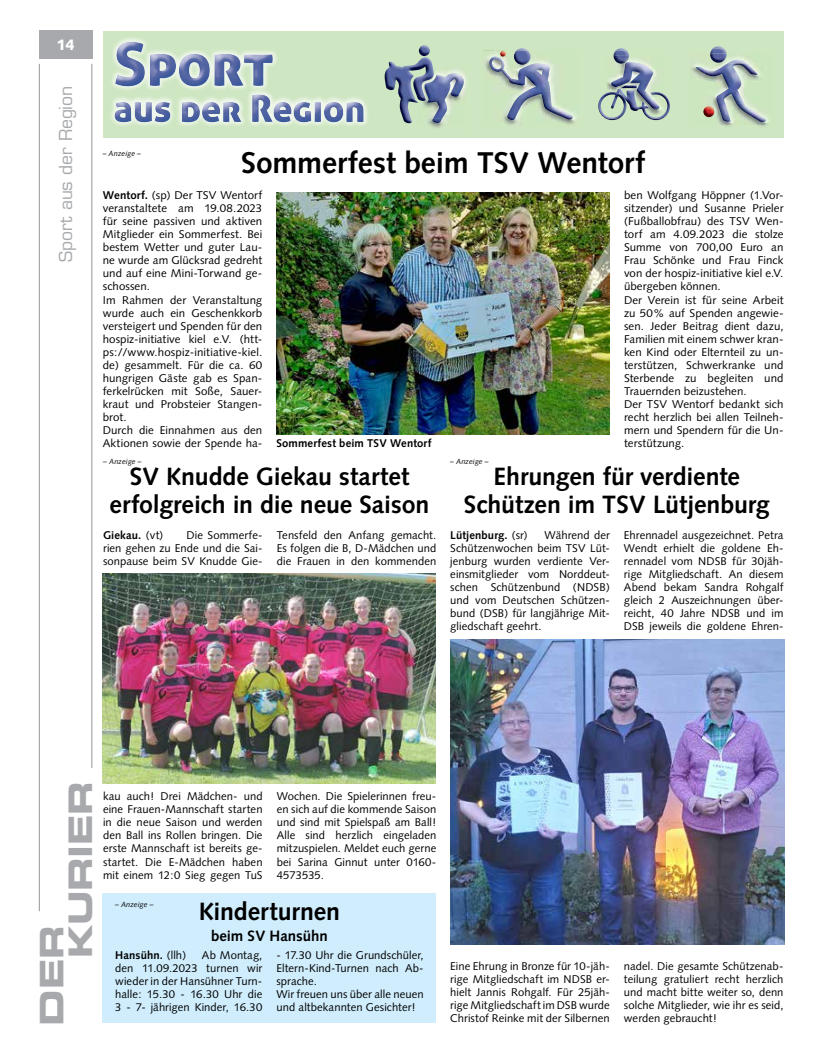
<style>
.page{position:relative;width:819px;height:1053px;background:#fff}
.page>*{position:absolute;margin:0;border:0;box-sizing:border-box;transform-origin:0 0}
.t1{font:32.5px/28.9px "Eurostile LT Std Bold Ex 2";letter-spacing:-.01em;color:#a7a9ac}
.t2{font:700 30px "Syntax LT Std";letter-spacing:-.005em;color:#000}
.t3{font:700 25px/27.5px "Syntax LT Std";letter-spacing:-.005em;color:#000;text-align:center}
.t4{font:17.5px "Eurostile LT Std";letter-spacing:-.005em;color:#a7a9ac}
.t5{font:700 15px "Syntax LT Std";letter-spacing:-.005em;color:#000}
.t6{font:900 15px "Syntax LT Std";color:#fff}
.t7{font:11.25px/13px "Syntax";letter-spacing:.005em;color:#000;text-align:justify}
.t8{font:700 11.25px "Syntax";letter-spacing:.01em;color:#000}
.t9{font:700 11.25px "Syntax LT Std";letter-spacing:.01em;color:#000}
.t10{font:italic 7.5px "Syntax LT Std";letter-spacing:.01em;color:#000}
.s1{font-weight:700}
.s2{font-weight:400}
</style>
<div class="page">
<div style="left:103px;top:893px;width:333px;height:129px;background:#cfedfc"></div>
<hr style="left:39px;top:64px;width:1px;height:847px;background:#939598">
<hr style="left:92px;top:64px;width:1px;height:703px;background:#939598">
<div style="left:39px;top:30px;width:53px;height:29px;background:#a7a9ac"></div>
<div style="left:103px;top:31px;width:680px;height:106px;background:#cee6c1"></div>
<img style="left:111px;top:38px;width:257px;height:88px">
<img style="left:115px;top:42px;width:158px;height:44px">
<img style="left:115px;top:94px;width:248px;height:28px">
<svg style="left:712px;top:46px;width:12px;height:3px"></svg>
<img style="left:710px;top:49px;width:16px;height:4px">
<img style="left:691px;top:53px;width:78px;height:74px">
<img style="left:695px;top:64px;width:70px;height:58px">
<svg style="left:727px;top:60px;width:31px;height:15px"></svg>
<svg style="left:713px;top:71px;width:3px;height:6px"></svg>
<svg style="left:703px;top:106px;width:11px;height:11px"></svg>
<svg style="left:616px;top:48px;width:10px;height:2px"></svg>
<img style="left:613px;top:50px;width:16px;height:6px">
<img style="left:606px;top:56px;width:38px;height:32px">
<img style="left:611px;top:62px;width:46px;height:26px">
<img style="left:598px;top:88px;width:72px;height:31px">
<img style="left:621px;top:85px;width:15px;height:3px">
<img style="left:505px;top:122px;width:70px;height:3px">
<img style="left:483px;top:50px;width:93px;height:72px">
<img style="left:489px;top:57px;width:83px;height:63px">
<svg style="left:517px;top:48px;width:10px;height:2px"></svg>
<img style="left:514px;top:50px;width:16px;height:15px">
<svg style="left:491px;top:51px;width:14px;height:22px"></svg>
<svg style="left:419px;top:45px;width:11px;height:11px"></svg>
<img style="left:465px;top:76px;width:2px;height:12px">
<img style="left:428px;top:69px;width:37px;height:59px">
<img style="left:446px;top:73px;width:15px;height:3px">
<img style="left:433px;top:76px;width:13px;height:31px">
<svg style="left:434px;top:75px;width:13px;height:5px"></svg>
<svg style="left:433px;top:108px;width:9px;height:15px"></svg>
<img style="left:384px;top:57px;width:49px;height:66px">
<img style="left:276px;top:192px;width:333px;height:242px">
<img style="left:103px;top:574px;width:333px;height:209px">
<img style="left:450px;top:639px;width:334px;height:305px">
<p class="t6" style="left:56px;top:36px;width:20px">14</p>
<p class="t4" style="left:55px;top:262px;width:178px;rotate:-90deg">Sport aus der Region</p>
<p class="t2" style="left:241px;top:146px;width:405px">Sommerfest beim TSV Wentorf</p>
<p class="t7" style="left:103px;top:188px;width:161px;text-align:left"><span class="s1">Wentorf.</span> (sp) Der TSV Wentorf veranstaltete am 19.08.2023 für seine passiven und aktiven<br>Mitglieder ein Sommerfest. Bei bestem Wetter und guter Lau&shy;ne wurde am Glücksrad gedreht und auf eine Mini-Torwand ge&shy;schossen.<br>Im Rahmen der Veranstaltung wurde auch ein Geschenkkorb versteigert und Spenden für den hospiz-initiative kiel e.V. (htt&shy;ps://www.hospiz-initiative-kiel. de) gesammelt. Für die ca. 60 hungrigen Gäste gab es Span&shy;ferkelrücken mit Soße, Sauer&shy;kraut und Probsteier Stangen&shy;brot.<br>Durch die Einnahmen aus den<br>Aktionen sowie der Spende ha-</p>
<p class="t7" style="left:624px;top:188px;width:161px;text-align:left">ben Wolfgang Höppner (1.Vor&shy;sitzender) und Susanne Prieler (Fußballobfrau) des TSV Wen&shy;torf am 4.09.2023 die stolze<br>Summe von 700,00 Euro an<br>Frau Schönke und Frau Finck von der hospiz-initiative kiel e.V. übergeben können.<br>Der Verein ist für seine Arbeit zu 50% auf Spenden angewie&shy;sen. Jeder Beitrag dient dazu,<br>Familien mit einem schwer kran&shy;ken Kind oder Elternteil zu un&shy;terstützen, Schwerkranke und<br>Sterbende zu begleiten und<br>Trauernden beizustehen.<br>Der TSV Wentorf bedankt sich recht herzlich bei allen Teilneh&shy;mern und Spendern für die Un&shy;terstützung.</p>
<p class="t10" style="left:103px;top:149px;width:40px">– Anzeige –</p>
<p class="t9" style="left:276px;top:437px;width:156px">Sommerfest beim TSV Wentorf</p>
<p class="t10" style="left:103px;top:457px;width:40px">– Anzeige –</p>
<p class="t10" style="left:450px;top:457px;width:40px">– Anzeige –</p>
<p class="t3" style="left:464px;top:463px;width:307px">Ehrungen für verdiente<br>Schützen im TSV Lütjenburg</p>
<p class="t8" style="left:450px;top:528px;width:79px">Lütjenburg. <span class="s2">(sr)</span></p>
<p class="t3" style="left:110px;top:463px;width:321px">SV Knudde Giekau startet erfolgreich in die neue Saison</p>
<p class="t8" style="left:103px;top:528px;width:62px">Giekau. <span class="s2">(vt)</span></p>
<p class="t7" style="left:277px;top:528px;width:161px">Tensfeld den Anfang gemacht.<br>Es folgen die B, D-Mädchen und die Frauen in den kommenden</p>
<p class="t7" style="left:103px;top:528px;width:161px;text-indent:83px">Die Sommerfe&shy;rien gehen zu Ende und die Sai&shy;sonpause beim SV Knudde Gie-</p>
<p class="t7" style="left:624px;top:528px;width:161px">Ehrennadel ausgezeichnet. Petra Wendt erhielt die goldene Eh&shy;rennadel vom NDSB für 30jäh&shy;rige Mitgliedschaft. An diesem Abend bekam Sandra Rohgalf gleich 2 Auszeichnungen über&shy;reicht, 40 Jahre NDSB und im DSB jeweils die goldene Ehren-</p>
<p class="t7" style="left:450px;top:528px;width:161px;text-indent:94px">Während der Schützenwochen beim TSV Lüt&shy;jenburg wurden verdiente Ver&shy;einsmitglieder vom Norddeut&shy;schen Schützenbund (NDSB) und vom Deutschen Schützen&shy;bund (DSB) für langjährige Mit&shy;gliedschaft geehrt.</p>
<p class="t1" style="left:37px;top:958px;width:179px;text-indent:-67px;rotate:-90deg">DER<br>KURIER</p>
<p class="t7" style="left:103px;top:789px;width:161px">kau auch! Drei Mädchen- und eine Frauen-Mannschaft starten in die neue Saison und werden den Ball ins Rollen bringen. Die erste Mannschaft ist bereits ge&shy;startet. Die E-Mädchen haben mit einem 12:0 Sieg gegen TuS</p>
<p class="t7" style="left:277px;top:789px;width:161px">Wochen. Die Spielerinnen freu&shy;en sich auf die kommende Saison und sind mit Spielspaß am Ball!<br>Alle sind herzlich eingeladen mitzuspielen. Meldet euch gerne bei Sarina Ginnut unter 0160- 4573535.</p>
<p class="t10" style="left:115px;top:900px;width:40px">– Anzeige –</p>
<p class="t3" style="left:199px;top:898px;width:143px">Kinderturnen</p>
<p class="t5" style="left:211px;top:927px;width:118px">beim SV Hansühn</p>
<p class="t7" style="left:115px;top:948px;width:149px;text-indent:87px">Ab Montag, den 11.09.2023 turnen wir wieder in der Hansühner Turn&shy;halle: 15.30 - 16.30 Uhr die 3 - 7- jährigen Kinder, 16.30</p>
<p class="t7" style="left:276px;top:948px;width:149px;text-align:left">- 17.30 Uhr die Grundschüler,<br>Eltern-Kind-Turnen nach Ab&shy;sprache.<br>Wir freuen uns über alle neuen und altbekannten Gesichter!</p>
<p class="t8" style="left:115px;top:948px;width:72px">Hansühn. <span class="s2">(llh)</span></p>
<p class="t7" style="left:450px;top:959px;width:161px">Eine Ehrung in Bronze für 10-jäh&shy;rige Mitgliedschaft im NDSB er&shy;hielt Jannis Rohgalf. Für 25jäh&shy;rige Mitgliedschaft im DSB wurde Christof Reinke mit der Silbernen</p>
<p class="t7" style="left:624px;top:959px;width:161px">nadel. Die gesamte Schützenab&shy;teilung gratuliert recht herzlich und macht bitte weiter so, denn solche Mitglieder, wie ihr es seid, werden gebraucht!</p>
</div>
